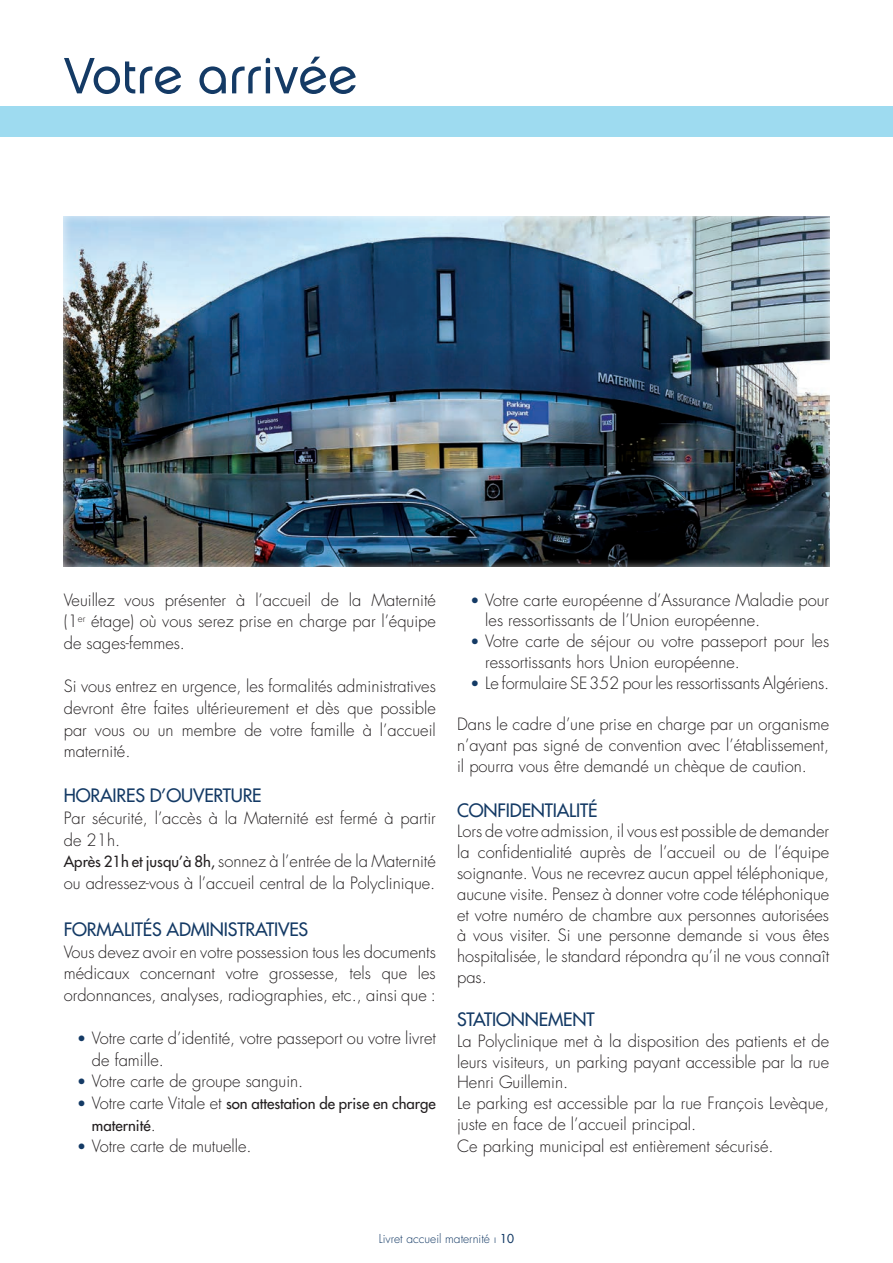
<style>
.page{position:relative;width:893px;height:1263px;background:#fff}
.page>*{position:absolute;margin:0;border:0;box-sizing:border-box;transform-origin:0 0}
.t1{font:51px "Chalet London Nineteen Seventy";color:#143a65}
.TITRE{font:500 18px "Futura Std";letter-spacing:-.01em;color:#143a65}
.TEXTE{font:300 16.5px/20.7px "Futura LT";color:#231f20;text-align:justify}
.TEXTE-2{font:500 15px/21.6px "Futura Std";color:#231f20}
.t2{font:300 12px "Futura LT";color:#143a65}
.s1{font-family:"Futura Std";font-weight:500;font-size:15px}
.s2{font-weight:700;font-size:15px;color:#143a65}
.s3{font-family:"Futura LT";font-weight:700;color:#143a65}
.s4{font-family:"Futura LT";font-weight:300;font-size:16.5px}
.s5{font-family:"Futura Std";font-weight:500}
</style>
<div class="page">
<div style="left:0;top:106px;width:893px;height:31px;background:#9edbf0"></div>
<div style="left:63px;top:214px;width:768px;height:353px;background:#fff;opacity:.75"></div>
<p class="t1" style="left:64px;top:44px;width:295px">Votre arrivée</p>
<p class="TEXTE" style="left:64px;top:589px;width:374px;line-height:21.6px">Veuillez vous présenter à l’accueil de la Maternité (1<sup>er</sup> étage) où vous serez prise en charge par l’équipe de sages-femmes.</p>
<p class="TEXTE" style="left:64px;top:676px;width:374px;line-height:21.6px">Si vous entrez en urgence, les formalités administratives devront être faites ultérieurement et dès que possible par vous ou un membre de votre famille à l’accueil maternité.</p>
<p class="TITRE" style="left:64px;top:784px;width:199px">HORAIRES D’OUVERTURE</p>
<p class="TEXTE" style="left:64px;top:808px;width:374px;line-height:21.6px">Par sécurité, l’accès à la Maternité est fermé à partir de 21h.</p>
<p class="TEXTE" style="left:64px;top:851px;width:374px;line-height:21.6px"><span class="s1">Après 21h et jusqu’à 8h,</span> sonnez à l’entrée de la Maternité ou adressez-vous à l’accueil central de la Polyclinique.</p>
<p class="TITRE" style="left:64px;top:918px;width:246px">FORMALITÉS ADMINISTRATIVES</p>
<p class="TEXTE" style="left:64px;top:941px;width:374px;line-height:21.6px">Vous devez avoir en votre possession tous les documents médicaux concernant votre grossesse, tels que les ordonnances, analyses, radiographies, etc., ainsi que :</p>
<p class="TEXTE" style="left:92px;top:1028px;width:345px;line-height:21.6px;text-indent:-15px"><span class="s2">•</span> Votre carte d’identité, votre passeport ou votre livret de famille.</p>
<p class="TEXTE" style="left:77px;top:1071px;width:228px"><span class="s2">•</span> Votre carte de groupe sanguin.</p>
<p class="TEXTE-2" style="left:92px;top:1093px;width:345px;text-indent:-15px"><span class="s3">•</span> <span class="s4">Votre carte Vitale et</span> son attestation de prise en charge maternité<span class="s4">.</span></p>
<p class="TEXTE" style="left:77px;top:1136px;width:177px"><span class="s2">•</span> Votre carte de mutuelle.</p>
<p class="TEXTE" style="left:485px;top:590px;width:345px;text-indent:-15px"><span class="s2">•</span> Votre carte européenne d’Assurance Maladie pour les ressortissants de l’Union européenne.</p>
<p class="TEXTE" style="left:485px;top:631px;width:345px;text-indent:-15px"><span class="s2">•</span> Votre carte de séjour ou votre passeport pour les ressortissants hors Union européenne.</p>
<p class="TEXTE" style="left:470px;top:673px;width:361px"><span class="s2">•</span> Le formulaire SE352 pour les ressortissants Algériens.</p>
<p class="TEXTE" style="left:457px;top:714px;width:374px">Dans le cadre d’une prise en charge par un organisme n’ayant pas signé de convention avec l’établissement, il pourra vous être demandé un chèque de caution.</p>
<p class="TITRE" style="left:457px;top:799px;width:142px">CONFIDENTIALITÉ</p>
<p class="TEXTE" style="left:457px;top:822px;width:374px">Lors de votre admission, il vous est possible de demander la confidentialité auprès de l’accueil ou de l’équipe soignante. Vous ne recevrez aucun appel téléphonique, aucune visite. Pensez à donner votre code téléphonique et votre numéro de chambre aux personnes autorisées à vous visiter. Si une personne demande si vous êtes hospitalisée, le standard répondra qu’il ne vous connaît pas.</p>
<p class="TITRE" style="left:457px;top:1008px;width:139px">STATIONNEMENT</p>
<p class="TEXTE" style="left:457px;top:1031px;width:374px">La Polyclinique met à la disposition des patients et de leurs visiteurs, un parking payant accessible par la rue Henri Guillemin.</p>
<p class="TEXTE" style="left:457px;top:1093px;width:374px">Le parking est accessible par la rue François Levèque, juste en face de l’accueil principal.</p>
<p class="TEXTE" style="left:457px;top:1136px;width:318px">Ce parking municipal est entièrement sécurisé.</p>
<p class="t2" style="left:379px;top:1231px;width:137px">Livret accueil maternité ı <span class="s5">10</span></p>
</div>
